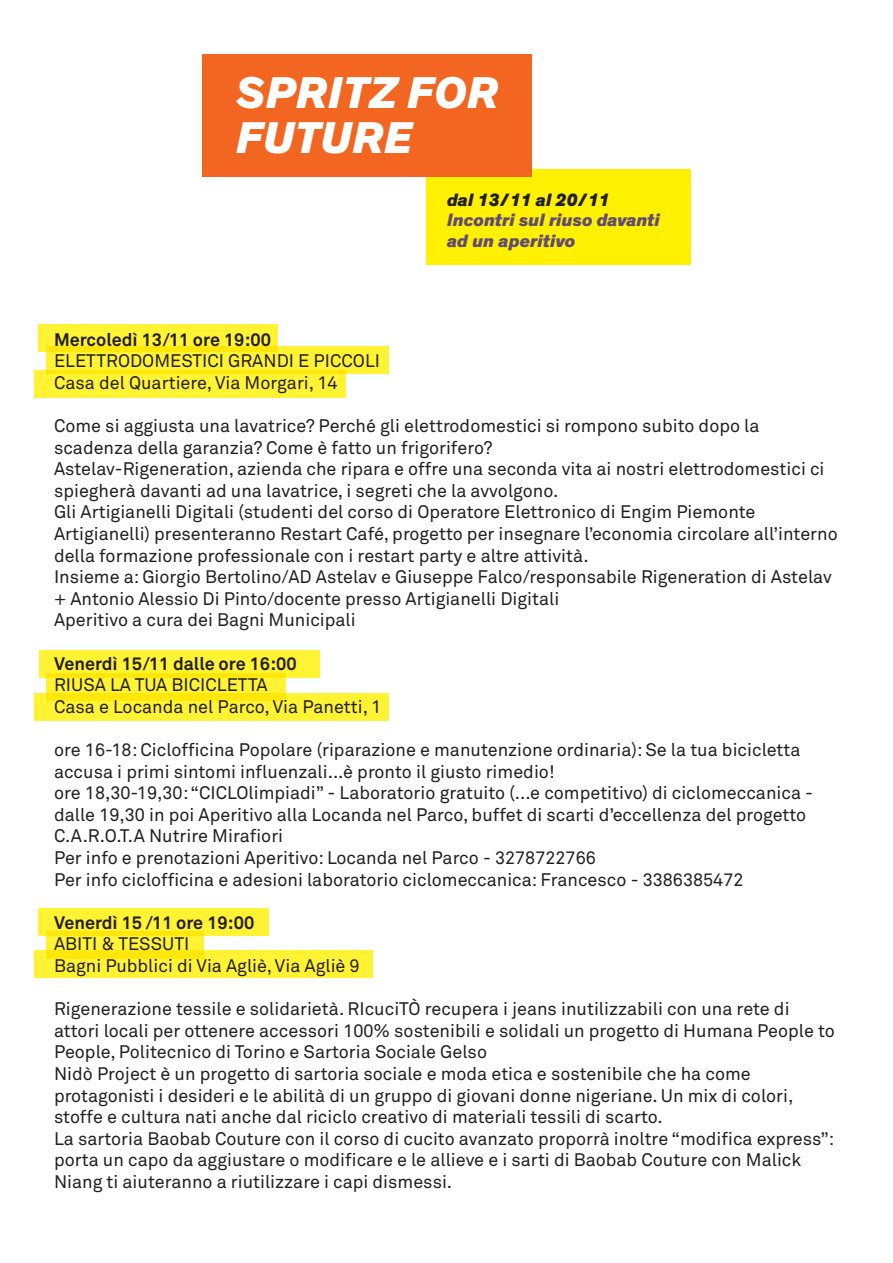
<style>
.page{position:relative;width:893px;height:1263px;background:#fff}
.page>*{position:absolute;margin:0;border:0;box-sizing:border-box;transform-origin:0 0}
.t1{font:italic 800 45.3px/45.3px "Theinhardt";letter-spacing:.015em;color:#fff}
.t2{font:italic 800 18.3px "Theinhardt";color:#604c72}
.t3{font:italic 800 18.3px "Theinhardt";color:#231f20}
.t4{font:18px/21.6px "Akkurat";color:#231f20}
.t5{font:700 18px "Akkurat";color:#231f20}
</style>
<div class="page">
<div style="left:39px;top:324px;width:239px;height:28px;background:#fff333"></div>
<div style="left:39px;top:651px;width:280px;height:27px;background:#fff333"></div>
<div style="left:39px;top:908px;width:230px;height:28px;background:#fff333"></div>
<svg style="left:46px;top:347px;width:343px;height:27px;background:#fff12d"></svg>
<svg style="left:46px;top:673px;width:240px;height:20px;background:#fff028"></svg>
<svg style="left:46px;top:931px;width:158px;height:19px;background:#ffef28"></svg>
<svg style="left:34px;top:370px;width:312px;height:28px;background:#fff12d"></svg>
<svg style="left:34px;top:693px;width:355px;height:27px;background:#fff02a"></svg>
<svg style="left:34px;top:950px;width:338px;height:28px;background:#fff12c"></svg>
<div style="left:426px;top:169px;width:265px;height:96px;background:#fff101"></div>
<div style="left:202px;top:54px;width:330px;height:122px;background:#f36621"></div>
<p class="t1" style="left:236px;top:71px;width:264px">SPRITZ FOR<br>FUTURE</p>
<p class="t3" style="left:447px;top:188px;width:164px">dal 13/11 al 20/11</p>
<p class="t2" style="left:447px;top:209px;width:215px">Incontri sul riuso davanti</p>
<p class="t2" style="left:447px;top:230px;width:130px">ad un aperitivo</p>
<p class="t5" style="left:54px;top:328px;width:219px">Mercoledì 13/11 ore 19:00</p>
<p class="t4" style="left:54px;top:350px;width:328px">ELETTRODOMESTICI GRANDI E PICCOLI</p>
<p class="t4" style="left:54px;top:371px;width:285px">Casa del Quartiere, Via Morgari, 14</p>
<p class="t4" style="left:54px;top:415px;width:707px">Come si aggiusta una lavatrice? Perché gli elettrodomestici si rompono subito dopo la scadenza della garanzia? Come è fatto un frigorifero?</p>
<p class="t4" style="left:54px;top:458px;width:772px">Astelav-Rigeneration, azienda che ripara e offre una seconda vita ai nostri elettrodomestici ci spiegherà davanti ad una lavatrice, i segreti che la avvolgono.</p>
<p class="t4" style="left:54px;top:501px;width:785px">Gli Artigianelli Digitali (studenti del corso di Operatore Elettronico di Engim Piemonte<br>Artigianelli) presenteranno Restart Café, progetto per insegnare l’economia circolare all’interno della formazione professionale con i restart party e altre attività.</p>
<p class="t4" style="left:54px;top:566px;width:779px">Insieme a: Giorgio Bertolino/AD Astelav e Giuseppe Falco/responsabile Rigeneration di Astelav + Antonio Alessio Di Pinto/docente presso Artigianelli Digitali</p>
<p class="t4" style="left:54px;top:609px;width:303px">Aperitivo a cura dei Bagni Municipali</p>
<p class="t5" style="left:54px;top:652px;width:244px">Venerdì 15/11 dalle ore 16:00</p>
<p class="t4" style="left:54px;top:674px;width:215px">RIUSA LA TUA BICICLETTA</p>
<p class="t4" style="left:54px;top:695px;width:329px">Casa e Locanda nel Parco, Via Panetti, 1</p>
<p class="t4" style="left:54px;top:739px;width:748px">ore 16-18: Ciclofficina Popolare (riparazione e manutenzione ordinaria): Se la tua bicicletta accusa i primi sintomi influenzali...è pronto il giusto rimedio!</p>
<p class="t4" style="left:54px;top:782px;width:761px">ore 18,30-19,30: “CICLOlimpiadi” - Laboratorio gratuito (...e competitivo) di ciclomeccanica -</p>
<p class="t4" style="left:54px;top:803px;width:754px">dalle 19,30 in poi Aperitivo alla Locanda nel Parco, buffet di scarti d’eccellenza del progetto<br>C.A.R.O.T.A Nutrire Mirafiori</p>
<p class="t4" style="left:54px;top:847px;width:543px">Per info e prenotazioni Aperitivo: Locanda nel Parco - 3278722766</p>
<p class="t4" style="left:54px;top:868px;width:691px">Per info ciclofficina e adesioni laboratorio ciclomeccanica: Francesco - 3386385472</p>
<p class="t5" style="left:54px;top:911px;width:202px">Venerdì 15 /11 ore 19:00</p>
<p class="t4" style="left:54px;top:933px;width:137px">ABITI &amp; TESSUTI</p>
<p class="t4" style="left:54px;top:955px;width:307px">Bagni Pubblici di Via Agliè, Via Agliè 9</p>
<p class="t4" style="left:54px;top:998px;width:782px">Rigenerazione tessile e solidarietà. RIcuciTÒ recupera i jeans inutilizzabili con una rete di attori locali per ottenere accessori 100% sostenibili e solidali un progetto di Humana People to<br>People, Politecnico di Torino e Sartoria Sociale Gelso</p>
<p class="t4" style="left:54px;top:1063px;width:741px">Nidò Project è un progetto di sartoria sociale e moda etica e sostenibile che ha come protagonisti i desideri e le abilità di un gruppo di giovani donne nigeriane. Un mix di colori, stoffe e cultura nati anche dal riciclo creativo di materiali tessili di scarto.</p>
<p class="t4" style="left:54px;top:1127px;width:782px">La sartoria Baobab Couture con il corso di cucito avanzato proporrà inoltre “modifica express”: porta un capo da aggiustare o modificare e le allieve e i sarti di Baobab Couture con Malick<br>Niang ti aiuteranno a riutilizzare i capi dismessi.</p>
</div>
